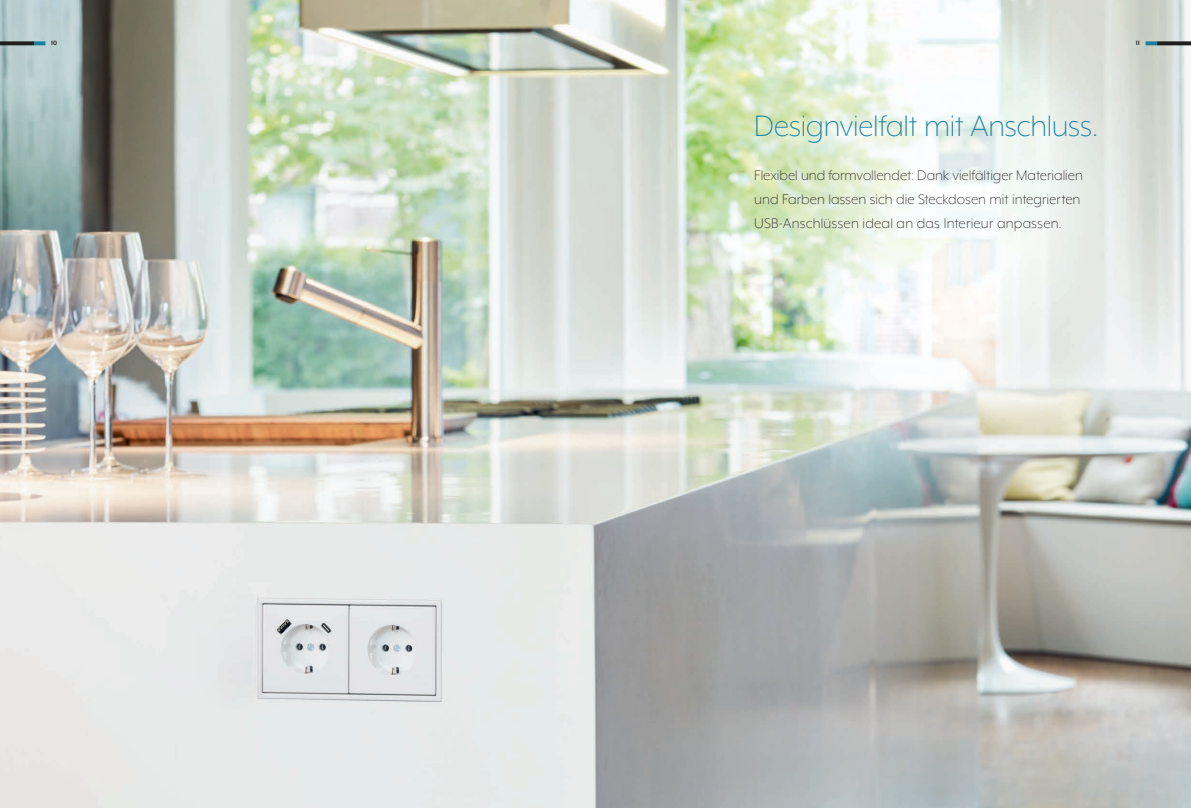
<style>
.page{position:relative;width:1191px;height:808px;background:#fff}
.page>*{position:absolute;margin:0;border:0;box-sizing:border-box;transform-origin:0 0}
.t1{font:300 34px "Mr Eaves XL Mod OT";letter-spacing:-.01em;color:#1a81a0}
.t2{font:300 16px/24px "Mr Eaves XL Mod OT";color:#231f20}
.t3{font:700 7px "Mr Eaves XL Mod OT";color:#231f20}
</style>
<div class="page">
<img style="left:0;top:0;width:1191px;height:808px">
<svg style="left:1145px;top:41px;width:12px;height:4px"></svg>
<svg style="left:34px;top:41px;width:11px;height:4px"></svg>
<svg style="left:1157px;top:41px;width:34px;height:4px"></svg>
<svg style="left:0;top:41px;width:34px;height:4px"></svg>
<p class="t3" style="left:51px;top:40px;width:8px">10</p>
<p class="t3" style="left:1135px;top:40px;width:6px">11</p>
<h1 class="t1" style="left:754px;top:109px;width:345px">Designvielfalt mit Anschluss.</h1>
<p class="t2" style="left:754px;top:163px;width:330px">Flexibel und formvollendet: Dank vielfältiger Materialien und Farben lassen sich die Steckdosen mit integrierten<br>USB-Anschlüssen ideal an das Interieur anpassen.</p>
</div>
